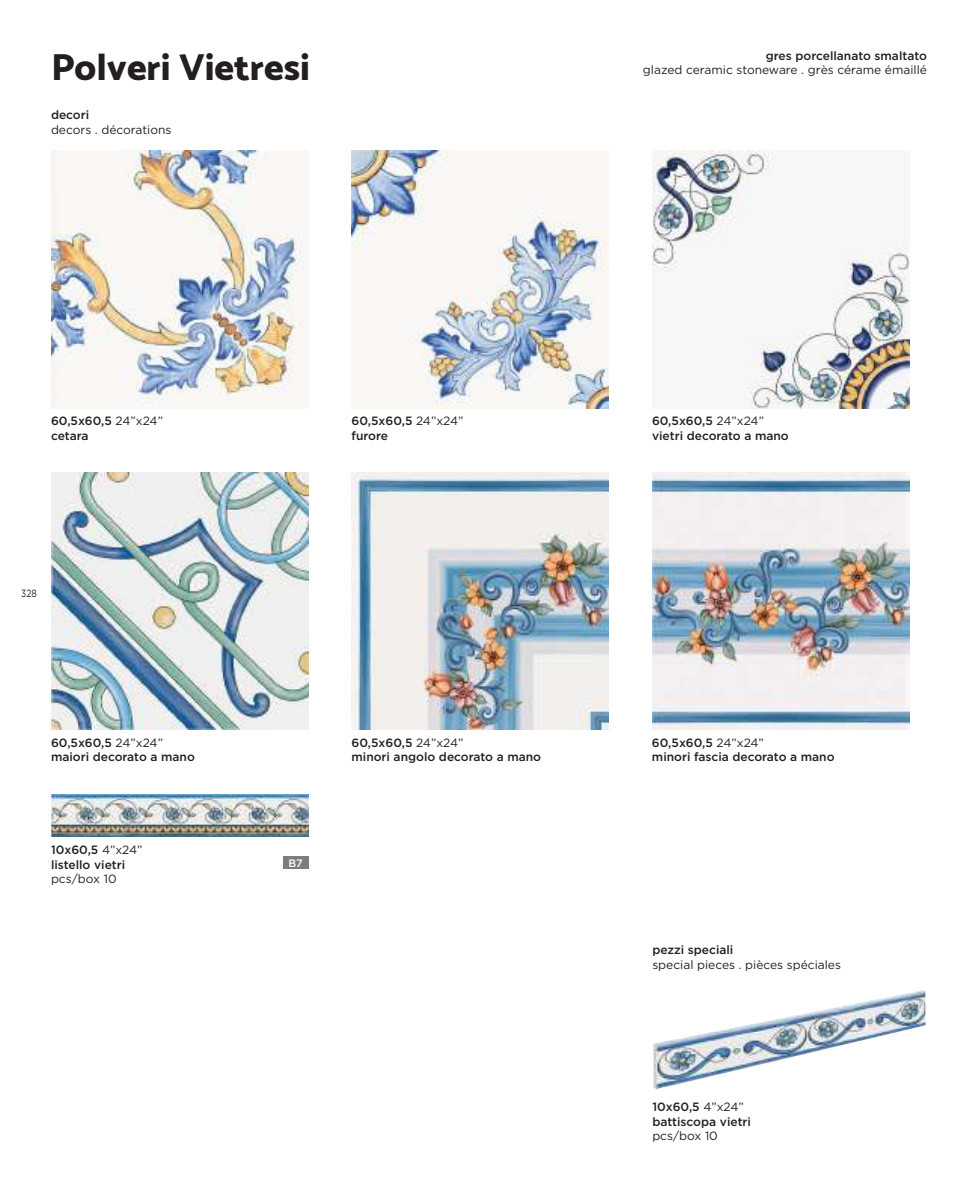
<style>
.page{position:relative;width:978px;height:1191px;background:#fff}
.page>*{position:absolute;margin:0;border:0;box-sizing:border-box;transform-origin:0 0}
.t1{font:800 37.5px "Catamaran";color:#241f1f}
.t2{font:500 12px/14.4px "Gotham HTF";color:#241f1f}
.t3{font:12px "Gotham HTF";color:#241f1f}
.t4{font:12px "Gotham";color:#241f1f}
.t5{font:500 10.8px "Gotham HTF";color:#fff}
.t6{font:10.5px "Gotham";color:#241f1f;scale:.8 1}
.s1{font-weight:400}
</style>
<div class="page">
<hr style="left:977px;top:0;width:1px;height:1191px;background:#ebeaea">
<img style="left:51px;top:151px;width:257px;height:257px">
<img style="left:351px;top:151px;width:258px;height:257px">
<img style="left:652px;top:151px;width:257px;height:257px">
<img style="left:51px;top:472px;width:257px;height:258px">
<img style="left:351px;top:472px;width:258px;height:258px">
<img style="left:51px;top:794px;width:257px;height:42px">
<img style="left:652px;top:472px;width:257px;height:258px">
<div style="left:283px;top:856px;width:25px;height:13px;background:#7d7c7e"></div>
<img style="left:653px;top:990px;width:273px;height:99px">
<h1 class="t1" style="left:51px;top:45px;width:260px">Polveri Vietresi</h1>
<p class="t2" style="left:51px;top:108px;width:40px">decori</p>
<p class="t3" style="left:51px;top:123px;width:122px">decors . décorations</p>
<p class="t2" style="left:766px;top:48px;width:163px">gres porcellanato smaltato</p>
<p class="t4" style="left:643px;top:63px;width:286px">glazed ceramic stoneware . grès cérame émaillé</p>
<p class="t2" style="left:51px;top:414px;width:114px">60,5x60,5 <span class="s1">24”x24” </span>cetara</p>
<p class="t2" style="left:351px;top:414px;width:114px">60,5x60,5 <span class="s1">24”x24” </span>furore</p>
<p class="t2" style="left:652px;top:414px;width:138px">60,5x60,5 <span class="s1">24”x24” </span>vietri decorato a mano</p>
<p class="t6" style="left:21px;top:588px;width:21px">328</p>
<p class="t2" style="left:51px;top:735px;width:145px">60,5x60,5 <span class="s1">24”x24” </span>maiori decorato a mano</p>
<p class="t2" style="left:351px;top:735px;width:191px">60,5x60,5 <span class="s1">24”x24”<br></span>minori angolo decorato a mano</p>
<p class="t2" style="left:652px;top:735px;width:184px">60,5x60,5 <span class="s1">24”x24”<br></span>minori fascia decorato a mano</p>
<p class="t2" style="left:51px;top:842px;width:93px;line-height:15.1px">10x60,5 <span class="s1">4”x24” </span>listello vietri</p>
<p class="t3" style="left:51px;top:872px;width:67px">pcs/box 10</p>
<p class="t5" style="left:288px;top:856px;width:16px">B7</p>
<p class="t2" style="left:652px;top:942px;width:83px">pezzi speciali</p>
<p class="t3" style="left:652px;top:957px;width:190px">special pieces . pièces spéciales</p>
<p class="t2" style="left:652px;top:1099px;width:100px">10x60,5 <span class="s1">4”x24” </span>battiscopa vietri</p>
<p class="t3" style="left:652px;top:1129px;width:67px">pcs/box 10</p>
</div>
